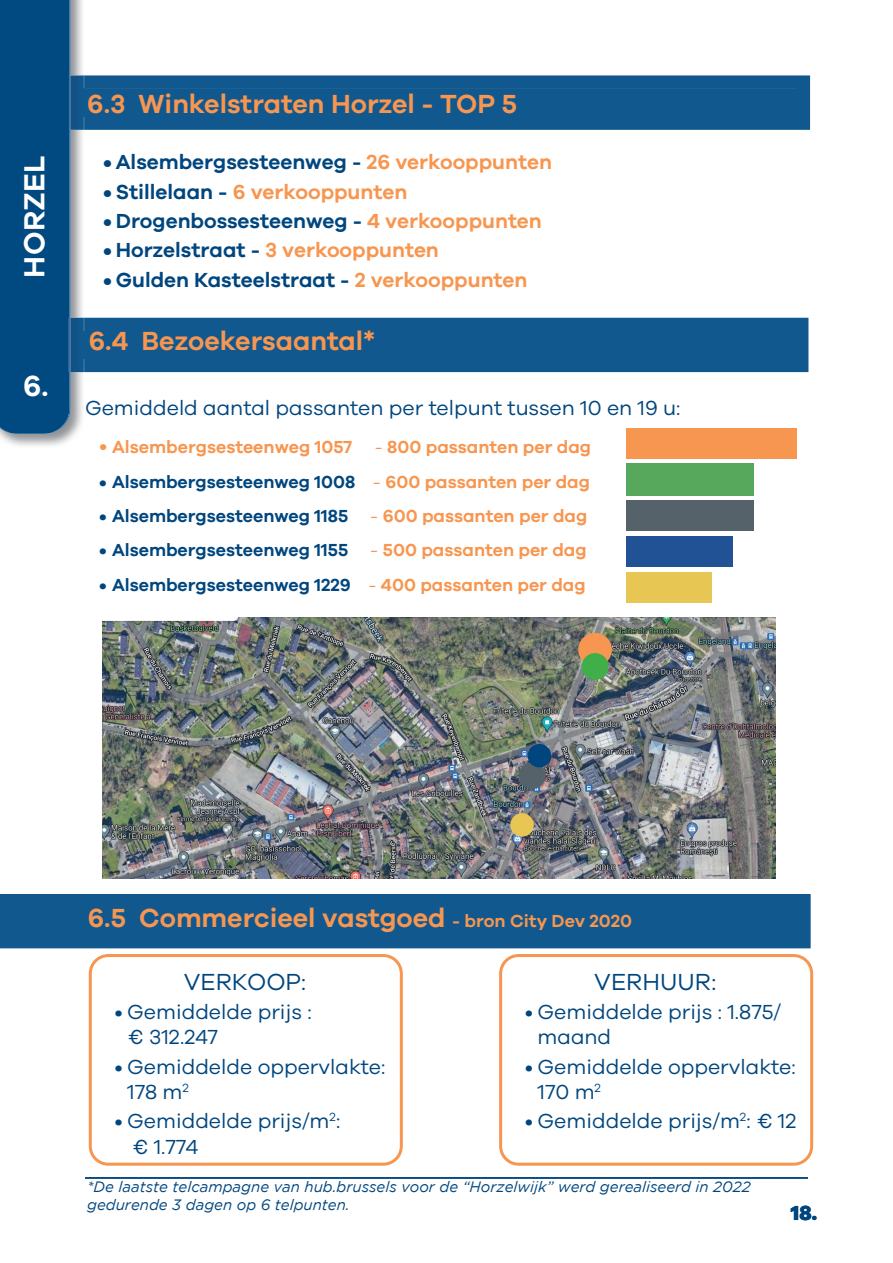
<style>
.page{position:relative;width:893px;height:1263px;background:#fff}
.page>*{position:absolute;margin:0;border:0;box-sizing:border-box;transform-origin:0 0}
.t1{font:600 30px "Galano Grotesque";letter-spacing:.01em;color:#fff}
.t2{font:600 27px "Galano Grotesque";color:#f79650}
.t3{font:24px "Galano Grotesque";color:#00467e}
.t4{font:21px/25.2px "Galano Grotesque";color:#00467e}
.t5{font:600 21px "Galano Grotesque";color:#00467e}
.t6{font:600 21px "Galano Grotesque";color:#f79650}
.t7{font:800 21px "Galano Grotesque";color:#00467e}
.t8{font:600 18px "Galano Grotesque";color:#00467e}
.t9{font:600 18px "Galano Grotesque";color:#f79650}
.t10{font:italic 15px/18px "Gotham";color:#00467e}
.s1{color:#f79650}
.s2{color:#00467e}
.s3{font-weight:400}
.s4{font-weight:400;color:#f79650}
.s5{font-size:18px}
</style>
<div class="page">
<img style="left:0;top:0;width:85px;height:446px">
<hr style="left:85px;top:1177px;width:723px;height:2px;background:#00467e">
<div style="left:85px;top:318px;width:723px;height:54px;background:#11588f"></div>
<img style="left:70px;top:318px;width:15px;height:54px">
<div style="left:85px;top:75px;width:725px;height:55px;background:#11588f"></div>
<img style="left:70px;top:75px;width:15px;height:55px">
<svg style="left:0;top:0;width:70px;height:434px;background:#054c83"></svg>
<hr style="left:69px;top:82px;width:1px;height:48px;background:#01477e">
<div style="left:626px;top:428px;width:170px;height:31px;background:#f79650"></div>
<div style="left:626px;top:463px;width:128px;height:32px;background:#57a75d"></div>
<div style="left:626px;top:500px;width:128px;height:30px;background:#56626a"></div>
<div style="left:626px;top:536px;width:106px;height:30px;background:#205295"></div>
<div style="left:626px;top:572px;width:85px;height:30px;background:#e8c653"></div>
<img style="left:102px;top:617px;width:673px;height:261px">
<div style="left:578px;top:633px;width:34px;height:33px;background:#f79650;border-radius:50%"></div>
<div style="left:582px;top:653px;width:26px;height:27px;background:#40ae49;border-radius:50%"></div>
<div style="left:519px;top:762px;width:27px;height:27px;background:#56626a;border-radius:50%"></div>
<div style="left:528px;top:744px;width:23px;height:23px;background:#00467e;border-radius:50%"></div>
<div style="left:510px;top:813px;width:24px;height:24px;background:#e8c653;border-radius:50%"></div>
<div style="left:0;top:894px;width:811px;height:54px;background:#11588f"></div>
<div style="left:89px;top:954px;width:314px;height:212px;border:3px solid #f79650;border-radius:18px"></div>
<div style="left:499px;top:954px;width:314px;height:212px;border:3px solid #f79650;border-radius:18px"></div>
<h1 class="t1" style="left:16px;top:278px;width:124px;rotate:-90deg">HORZEL</h1>
<h1 class="t1" style="left:23px;top:368px;width:27px">6.</h1>
<h1 class="t1" style="left:27px;top:368px;width:20px">1.</h1>
<p class="t2" style="left:87px;top:88px;width:432px">6.3 Winkelstraten Horzel - TOP 5</p>
<p class="t5" style="left:103px;top:149px;width:450px">• Alsembergsesteenweg - <span class="s1">26 verkooppunten</span></p>
<p class="t6" style="left:103px;top:179px;width:306px"><span class="s2">• Stillelaan -</span> 6 verkooppunten</p>
<p class="t5" style="left:103px;top:208px;width:440px">• Drogenbossesteenweg - <span class="s1">4 verkooppunten</span></p>
<p class="t5" style="left:103px;top:238px;width:337px">• Horzelstraat - <span class="s1">3 verkooppunten</span></p>
<p class="t5" style="left:103px;top:267px;width:426px">• Gulden Kasteelstraat - <span class="s1">2 verkooppunten</span></p>
<p class="t2" style="left:89px;top:325px;width:288px">6.4 Bezoekersaantal*</p>
<p class="t4" style="left:85px;top:394px;width:597px">Gemiddeld aantal passanten per telpunt tussen 10 en 19 u:</p>
<p class="t9" style="left:99px;top:436px;width:254px">• Alsembergsesteenweg 1057</p>
<p class="t9" style="left:375px;top:436px;width:218px"><span class="s3">-</span> 800 passanten per dag</p>
<p class="t8" style="left:99px;top:471px;width:492px">• Alsembergsesteenweg 1008 <span class="s4">-</span> <span class="s1">600 passanten per dag</span></p>
<p class="t8" style="left:99px;top:505px;width:490px">• Alsembergsesteenweg 1185 <span class="s4">-</span> <span class="s1">600 passanten per dag</span></p>
<p class="t8" style="left:99px;top:539px;width:489px">• Alsembergsesteenweg 1155 <span class="s4">-</span> <span class="s1">500 passanten per dag</span></p>
<p class="t8" style="left:99px;top:574px;width:488px">• Alsembergsesteenweg 1229 <span class="s4">-</span> <span class="s1">400 passanten per dag</span></p>
<p class="t2" style="left:88px;top:901px;width:546px">6.5 Commercieel vastgoed <span class="s5">- bron City Dev 2020</span></p>
<p class="t3" style="left:184px;top:967px;width:124px">VERKOOP:</p>
<p class="t4" style="left:127px;top:999px;width:186px;text-indent:-13px">• Gemiddelde prijs : € 312.247</p>
<p class="t4" style="left:127px;top:1053px;width:260px;text-indent:-13px">• Gemiddelde oppervlakte:<br>178 m<sup>2</sup></p>
<p class="t4" style="left:132px;top:1108px;width:210px;text-indent:-17px">• Gemiddelde prijs/m<sup>2</sup>: € 1.774</p>
<p class="t3" style="left:594px;top:967px;width:124px">VERHUUR:</p>
<p class="t4" style="left:538px;top:999px;width:245px;text-indent:-13px">• Gemiddelde prijs : 1.875/ maand</p>
<p class="t4" style="left:538px;top:1053px;width:260px;text-indent:-13px">• Gemiddelde oppervlakte:<br>170 m<sup>2</sup></p>
<p class="t4" style="left:525px;top:1108px;width:273px">• Gemiddelde prijs/m<sup>2</sup>: € 12</p>
<p class="t10" style="left:87px;top:1178px;width:665px">*De laatste telcampagne van hub.brussels voor de “Horzelwijk” werd gerealiseerd in 2022 gedurende 3 dagen op 6 telpunten.</p>
<p class="t7" style="left:791px;top:1200px;width:28px">18.</p>
</div>
